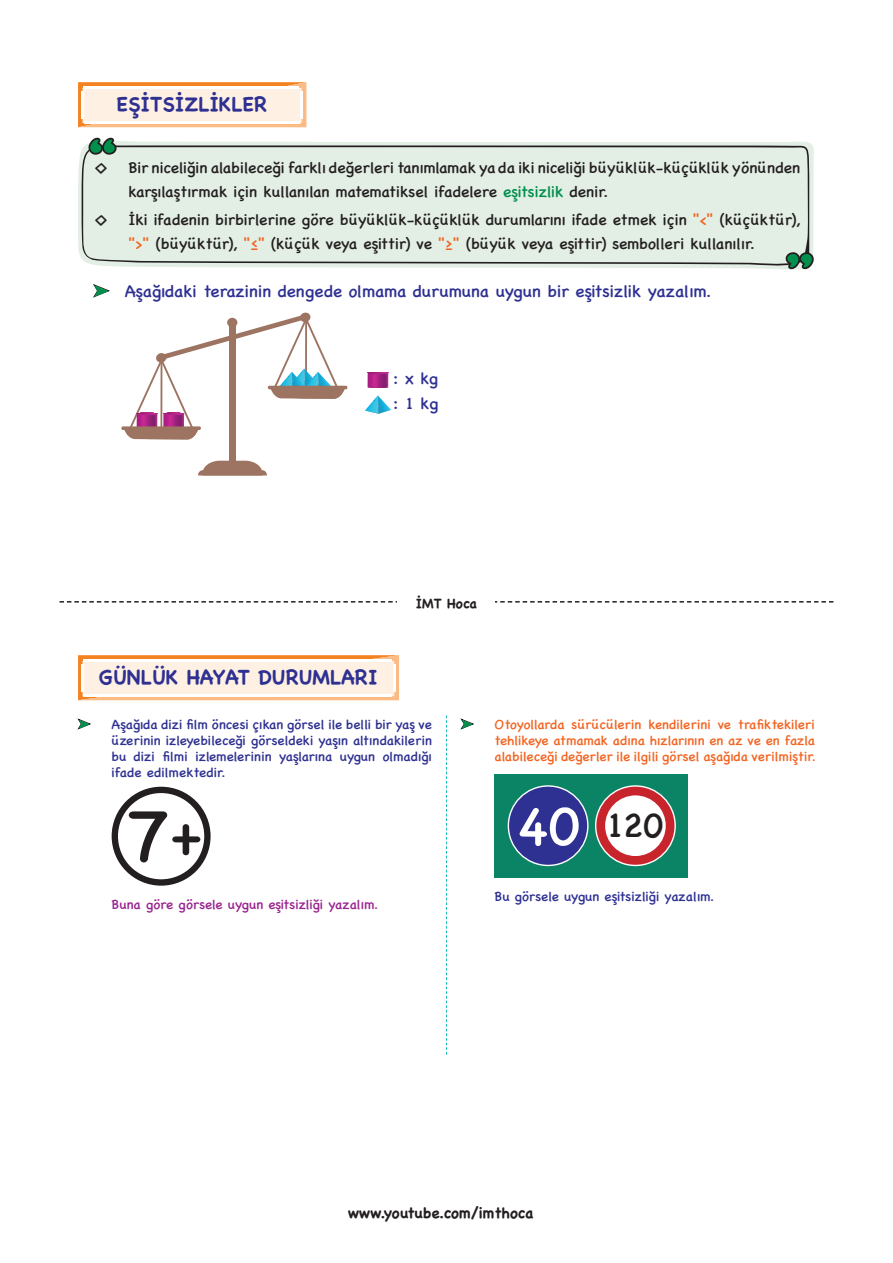
<style>
.page{position:relative;width:893px;height:1263px;background:#fff}
.page>*{position:absolute;margin:0;border:0;box-sizing:border-box;transform-origin:0 0}
.t1{font:74.85px "Chalkboard SE";color:#231f20}
.t2{font:35.1px "Chalkboard SE";color:#231f20}
.t3{font:700 20.55px "Chalkboard SE";color:#2e3092}
.t4{font:17.25px "Chalkboard SE";color:#2e3092}
.t5{font:16.65px/24.9px "Chalkboard SE";color:#2e3092}
.t6{font:15.9px/23.4px "Chalkboard SE";color:#231f20}
.t7{font:700 15px "Chalkboard";color:#231f20}
.t8{font:13.5px/16.2px "Chalkboard SE";color:#2e3092;text-align:justify}
.t9{font:13.5px/16.2px "Chalkboard SE";color:#f36421;text-align:justify}
.t10{font:13.5px "Chalkboard SE";color:#99248e}
.t11{font:700 13.5px "Chalkboard";color:#231f20}
.s1{color:#008f4d}
.s2{color:#f36421}
.s3{font-size:60.6px}
.s4{font-size:55.2px;color:#fff}
</style>
<div class="page">
<svg style="left:60px;top:601px;width:773px;height:2px"></svg>
<div style="left:398px;top:595px;width:97px;height:14px;background:#fff"></div>
<svg style="left:78px;top:82px;width:228px;height:45px;background:#f8a967"></svg>
<div style="left:83px;top:88px;width:219px;height:35px;background:#fef0e2"></div>
<hr style="left:83px;top:86px;width:216px;height:2px;background:#fff">
<hr style="left:84px;top:121px;width:216px;height:2px;background:#fff">
<hr style="left:301px;top:91px;width:2px;height:27px;background:#fff">
<hr style="left:82px;top:91px;width:2px;height:27px;background:#fff">
<svg style="left:93px;top:284px;width:17px;height:14px"></svg>
<svg style="left:78px;top:141px;width:736px;height:116px;fill:#e3eee5"></svg>
<svg style="left:81px;top:145px;width:728px;height:125px;background:#dee8df"></svg>
<svg style="left:785px;top:252px;width:29px;height:17px"></svg>
<svg style="left:88px;top:138px;width:29px;height:17px"></svg>
<div style="left:229px;top:323px;width:6px;height:139px;background:#9c7461"></div>
<svg style="left:198px;top:461px;width:69px;height:14px"></svg>
<svg style="left:368px;top:386px;width:20px;height:2px"></svg>
<svg style="left:367px;top:372px;width:22px;height:2px"></svg>
<svg style="left:365px;top:395px;width:26px;height:19px"></svg>
<svg style="left:124px;top:312px;width:221px;height:127px"></svg>
<hr style="left:268px;top:386px;width:79px;height:3px;background:#9c7461;border-radius:2px">
<svg style="left:78px;top:655px;width:321px;height:45px;background:#f8aa68"></svg>
<div style="left:83px;top:661px;width:311px;height:35px;background:#fef0e2"></div>
<hr style="left:83px;top:659px;width:309px;height:2px;background:#fff">
<hr style="left:84px;top:694px;width:308px;height:2px;background:#fff">
<hr style="left:393px;top:664px;width:3px;height:27px;background:#fff">
<hr style="left:82px;top:664px;width:2px;height:27px;background:#fff">
<div style="left:112px;top:787px;width:99px;height:99px;border:6px solid #231f20;border-radius:50%"></div>
<div style="left:495px;top:774px;width:193px;height:104px;background:#0a8465"></div>
<div style="left:508px;top:786px;width:80px;height:79px;background:#2e3092;border-radius:50%"></div>
<div style="left:508px;top:785px;width:80px;height:81px;border:1px solid #fff;border-radius:50%"></div>
<div style="left:596px;top:786px;width:79px;height:79px;background:#c8242b;border-radius:50%"></div>
<div style="left:595px;top:785px;width:81px;height:81px;border:1px solid #fff;border-radius:50%"></div>
<div style="left:605px;top:795px;width:61px;height:61px;background:#fff;border-radius:50%"></div>
<svg style="left:446px;top:715px;width:1px;height:340px"></svg>
<svg style="left:77px;top:718px;width:14px;height:12px"></svg>
<svg style="left:460px;top:718px;width:14px;height:12px"></svg>
<p class="t3" style="left:116px;top:92px;width:153px">EŞİTSİZLİKLER</p>
<p class="t6" style="left:95px;top:155px;width:14px">◊</p>
<p class="t6" style="left:128px;top:155px;width:673px">Bir niceliğin alabileceği farklı değerleri tanımlamak ya da iki niceliği büyüklük-küçüklük yönünden karşılaştırmak için kullanılan matematiksel ifadelere <span class="s1">eşitsizlik</span> denir.</p>
<p class="t6" style="left:95px;top:207px;width:14px">◊</p>
<p class="t6" style="left:128px;top:207px;width:673px">İki ifadenin birbirlerine göre büyüklük-küçüklük durumlarını ifade etmek için <span class="s2">"&lt;"</span> (küçüktür), <span class="s2">"&gt;"</span> (büyüktür), <span class="s2">"≤"</span> (küçük veya eşittir) ve <span class="s2">"≥"</span> (büyük veya eşittir) sembolleri kullanılır.</p>
<p class="t4" style="left:93px;top:276px;width:619px"><span class="s1">➤</span> Aşağıdaki terazinin dengede olmama durumuna uygun bir eşitsizlik yazalım.</p>
<p class="t5" style="left:393px;top:365px;width:46px">: x kg : 1 kg</p>
<p class="t11" style="left:416px;top:596px;width:63px">İMT Hoca</p>
<p class="t3" style="left:99px;top:665px;width:280px">GÜNLÜK HAYAT DURUMLARI</p>
<p class="t8" style="left:112px;top:715px;width:322px">Aşağıda dizi film öncesi çıkan görsel ile belli bir yaş ve üzerinin izleyebileceği görseldeki yaşın altındakilerin bu dizi filmi izlemelerinin yaşlarına uygun olmadığı ifade edilmektedir.</p>
<p class="t1" style="left:127px;top:770px;width:77px">7<span class="s3">+</span></p>
<p class="t10" style="left:112px;top:892px;width:268px">Buna göre görsele uygun eşitsizliği yazalım.</p>
<p class="t9" style="left:495px;top:715px;width:323px">Otoyollarda sürücülerin kendilerini ve trafiktekileri tehlikeye atmamak adına hızlarının en az ve en fazla alabileceği değerler ile ilgili görsel aşağıda verilmiştir.</p>
<p class="t2" style="left:517px;top:794px;width:148px"><span class="s4">40</span> 120</p>
<p class="t8" style="left:495px;top:887px;width:221px">Bu görsele uygun eşitsizliği yazalım.</p>
<p class="t7" style="left:348px;top:1204px;width:187px">www.youtube.com/imthoca</p>
</div>
